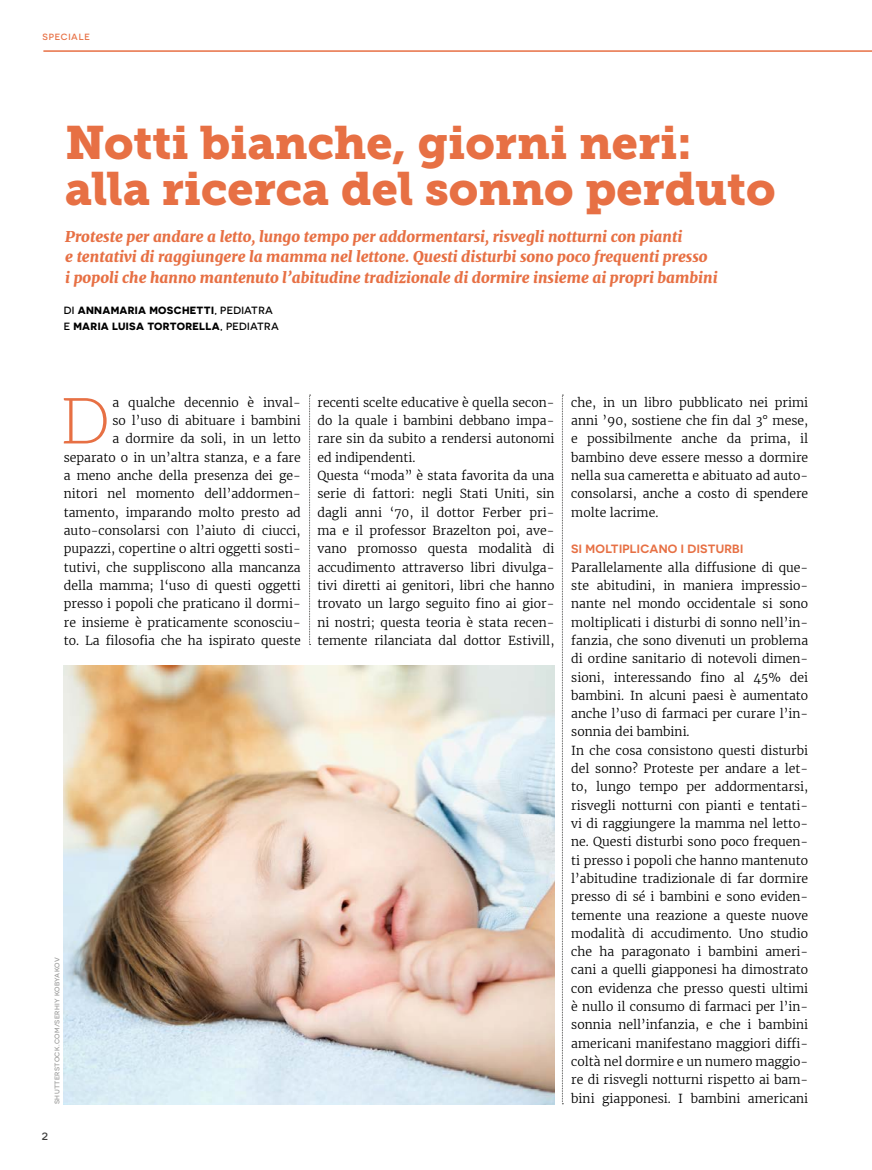
<style>
.page{position:relative;width:872px;height:1170px;background:#fff}
.page>*{position:absolute;margin:0;border:0;box-sizing:border-box;transform-origin:0 0}
.t1{font:300 64.05px "Aleo";color:#e77044}
.t2{font:46.5px/46.5px "Museo Slab 900";color:#e77044}
.t3{font:italic 900 15px/20.2px "Merriweather";color:#e77044}
.t4{font:300 12.3px/18.3px "Merriweather";color:#000}
.t5{font:600 12px "Novecentosanswide";letter-spacing:.02em;color:#e77044}
.t6{font:700 10.5px/16.5px "Novecentosanswide";letter-spacing:.03em;color:#000}
.t7{font:500 10.5px "Novecentosanswide";color:#3c3c3b}
.t8{font:500 9px "Novecentosanswide";letter-spacing:.08em;color:#e77044}
.t9{font:500 6.75px "Novecentosanswide";letter-spacing:.05em;color:#9d9d9c}
.s1{font-weight:500}
</style>
<div class="page">
<svg style="left:309px;top:394px;width:1px;height:251px"></svg>
<svg style="left:562px;top:394px;width:1px;height:710px"></svg>
<img style="left:64px;top:665px;width:490px;height:438px">
<hr style="left:43px;top:50px;width:829px;height:2px;background:#e77044">
<p class="t8" style="left:43px;top:31px;width:49px">SPECIALE</p>
<h2 class="t2" style="left:65px;top:119px;width:712px">Notti bianche, giorni neri: alla ricerca del sonno perduto</h2>
<p class="t3" style="left:65px;top:226px;width:654px">Proteste per andare a letto, lungo tempo per addormentarsi, risvegli notturni con pianti<br>e tentativi di raggiungere la mamma nel lettone. Questi disturbi sono poco frequenti presso<br>i popoli che hanno mantenuto l’abitudine tradizionale di dormire insieme ai propri bambini</p>
<p class="t6" style="left:64px;top:301px;width:216px"><span class="s1">DI</span> ANNAMARIA MOSCHETTI<span class="s1">, PEDIATRA<br>E</span> MARIA LUISA TORTORELLA<span class="s1">, PEDIATRA</span></p>
<p class="t4" style="left:64px;top:393px;width:238px;text-align:right">a qualche decennio è inval-<br>so l’uso di abituare i bambini<br>a dormire da soli, in un letto separato o in un’altra stanza, e a fare a meno anche della presenza dei ge&shy;nitori nel momento dell’addormen&shy;tamento, imparando molto presto ad auto-consolarsi con l’aiuto di ciucci, pupazzi, copertine o altri oggetti sosti&shy;tutivi, che suppliscono alla mancanza della mamma; l‘uso di questi oggetti presso i popoli che praticano il dormi&shy;re insieme è praticamente sconosciu&shy;to. La filosofia che ha ispirato queste</p>
<p class="t4" style="left:317px;top:393px;width:238px">recenti scelte educative è quella secon&shy;do la quale i bambini debbano impa&shy;rare sin da subito a rendersi autonomi ed indipendenti.<br>Questa “moda” è stata favorita da una serie di fattori: negli Stati Uniti, sin dagli anni ‘70, il dottor Ferber pri&shy;ma e il professor Brazelton poi, ave&shy;vano promosso questa modalità di accudimento attraverso libri divulga&shy;tivi diretti ai genitori, libri che hanno trovato un largo seguito fino ai gior&shy;ni nostri; questa teoria è stata recen&shy;temente rilanciata dal dottor Estivill,</p>
<h1 class="t1" style="left:61px;top:386px;width:50px">D</h1>
<p class="t9" style="left:53px;top:1103px;width:148px;rotate:-90deg">SHUTTERSTOCK.COM/SERHIY KOBYAKOV</p>
<p class="t7" style="left:42px;top:1130px;width:8px">2</p>
<p class="t4" style="left:571px;top:393px;width:238px;text-align:justify">che, in un libro pubblicato nei primi anni ’90, sostiene che fin dal 3° mese, e possibilmente anche da prima, il bambino deve essere messo a dormire nella sua cameretta e abituato ad auto&shy;consolarsi, anche a costo di spendere molte lacrime.</p>
<p class="t5" style="left:571px;top:541px;width:173px">SI MOLTIPLICANO I DISTURBI</p>
<p class="t4" style="left:571px;top:558px;width:238px">Parallelamente alla diffusione di que&shy;ste abitudini, in maniera impressio&shy;nante nel mondo occidentale si sono moltiplicati i disturbi di sonno nell’in&shy;fanzia, che sono divenuti un problema di ordine sanitario di notevoli dimen&shy;sioni, interessando fino al 45% dei bambini. In alcuni paesi è aumentato anche l’uso di farmaci per curare l’in&shy;sonnia dei bambini.<br>In che cosa consistono questi disturbi del sonno? Proteste per andare a let&shy;to, lungo tempo per addormentarsi, risvegli notturni con pianti e tentati&shy;vi di raggiungere la mamma nel letto&shy;ne. Questi disturbi sono poco frequen&shy;ti presso i popoli che hanno mantenuto l’abitudine tradizionale di far dormire presso di sé i bambini e sono eviden&shy;temente una reazione a queste nuove modalità di accudimento. Uno studio che ha paragonato i bambini ameri&shy;cani a quelli giapponesi ha dimostrato con evidenza che presso questi ultimi è nullo il consumo di farmaci per l’in&shy;sonnia nell’infanzia, e che i bambini americani manifestano maggiori diffi&shy;coltà nel dormire e un numero maggio&shy;re di risvegli notturni rispetto ai bam-</p>
<p class="t4" style="left:571px;top:1088px;width:238px">bini giapponesi. I bambini americani</p>
</div>
